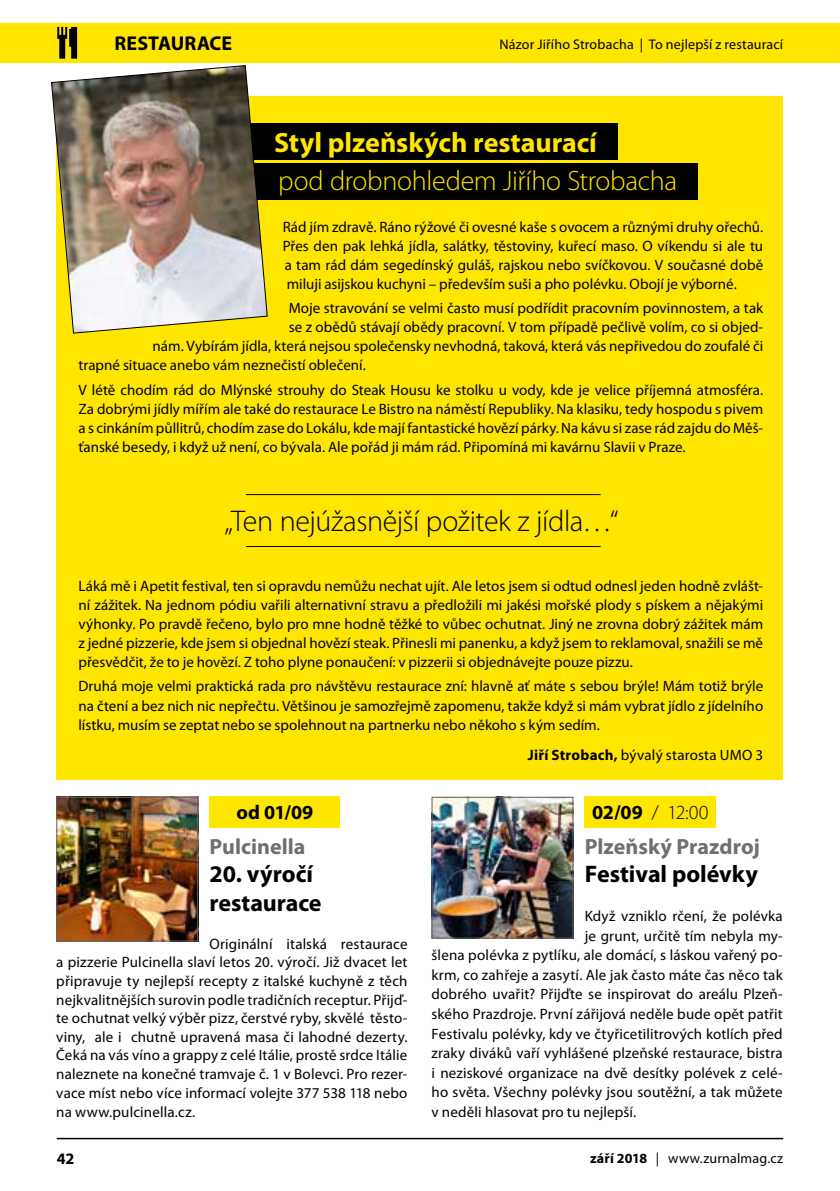
<style>
.page{position:relative;width:840px;height:1191px;background:#fff}
.page>*{position:absolute;margin:0;border:0;box-sizing:border-box;transform-origin:0 0}
.t1{font:300 30px "Myriad Pro";letter-spacing:-.015em;color:#000}
.t2{font:300 28px "Myriad Pro";letter-spacing:-.01em;color:#ffe600}
.t3{font:700 28px "Myriad Pro";color:#ffe600}
.t4{font:700 24px/28.8px "Myriad Pro";color:#000}
.t5{font:700 22px "Myriad Pro";color:#706f6f}
.t6{font:700 20px "Myriad Pro";letter-spacing:.005em;color:#000}
.t7{font:300 20px "Myriad Pro";color:#000}
.t8{font:700 16px "Myriad Pro";color:#000}
.t9{font:15px/19px "Myriad Pro";letter-spacing:.005em;color:#000;text-align:justify}
.t10{font:14px "Myriad Pro";letter-spacing:.01em;color:#000}
.s1{font-weight:700}
</style>
<div class="page">
<div style="left:0;top:23px;width:839px;height:39px;background:#ffe600"></div>
<svg style="left:57px;top:27px;width:20px;height:32px"></svg>
<hr style="left:57px;top:1137px;width:725px;height:2px;background:#000">
<div style="left:56px;top:96px;width:726px;height:683px;background:#ffe600"></div>
<div style="left:242px;top:123px;width:375px;height:36px;background:#000"></div>
<div style="left:242px;top:163px;width:455px;height:36px;background:#000"></div>
<hr style="left:246px;top:494px;width:354px;height:1px;background:#000">
<hr style="left:246px;top:546px;width:354px;height:1px;background:#000">
<img style="left:51px;top:65px;width:217px;height:269px">
<div style="left:209px;top:796px;width:131px;height:31px;background:#ffe600"></div>
<div style="left:584px;top:796px;width:131px;height:31px;background:#ffe600"></div>
<img style="left:58px;top:799px;width:138px;height:140px">
<div style="left:56px;top:797px;width:142px;height:144px;border:1px solid #646363"></div>
<img style="left:433px;top:799px;width:138px;height:137px">
<div style="left:431px;top:797px;width:142px;height:141px;border:1px solid #646363"></div>
<h3 class="t6" style="left:114px;top:30px;width:119px">RESTAURACE</h3>
<p class="t10" style="left:499px;top:35px;width:285px">Názor Jiřího Strobacha | To nejlepší z restaurací</p>
<h2 class="t3" style="left:274px;top:124px;width:324px">Styl plzeňských restaurací</h2>
<h2 class="t2" style="left:278px;top:163px;width:400px">pod drobnohledem Jiřího Strobacha</h2>
<p class="t9" style="left:282px;top:217px;width:482px">Rád jím zdravě. Ráno rýžové či ovesné kaše s ovocem a různými druhy ořechů.<br>Přes den pak lehká jídla, salátky, těstoviny, kuřecí maso. O víkendu si ale tu a tam rád dám segedínský guláš, rajskou nebo svíčkovou. V současné době miluji asijskou kuchyni – především suši a pho polévku. Obojí je výborné.</p>
<p class="t9" style="left:288px;top:298px;width:476px">Moje stravování se velmi často musí podřídit pracovním povinnostem, a tak</p>
<p class="t9" style="left:288px;top:317px;width:475px">se z obědů stávají obědy pracovní. V tom případě pečlivě volím, co si objed-</p>
<p class="t9" style="left:152px;top:336px;width:611px">nám. Vybírám jídla, která nejsou společensky nevhodná, taková, která vás nepřivedou do zoufalé či</p>
<p class="t9" style="left:78px;top:355px;width:289px">trapné situace anebo vám neznečistí oblečení.</p>
<p class="t9" style="left:78px;top:380px;width:686px">V létě chodím rád do Mlýnské strouhy do Steak Housu ke stolku u vody, kde je velice příjemná atmosféra.<br>Za dobrými jídly mířím ale také do restaurace Le Bistro na náměstí Republiky. Na klasiku, tedy hospodu s pivem a s cinkáním půllitrů, chodím zase do Lokálu, kde mají fantastické hovězí párky. Na kávu si zase rád zajdu do Měš&shy;ťanské besedy, i když už není, co bývala. Ale pořád ji mám rád. Připomíná mi kavárnu Slavii v Praze.</p>
<h1 class="t1" style="left:224px;top:503px;width:395px">„Ten nejúžasnější požitek z jídla…“</h1>
<p class="t9" style="left:78px;top:576px;width:686px">Láká mě i Apetit festival, ten si opravdu nemůžu nechat ujít. Ale letos jsem si odtud odnesl jeden hodně zvlášt&shy;ní zážitek. Na jednom pódiu vařili alternativní stravu a předložili mi jakési mořské plody s pískem a nějakými výhonky. Po pravdě řečeno, bylo pro mne hodně těžké to vůbec ochutnat. Jiný ne zrovna dobrý zážitek mám z jedné pizzerie, kde jsem si objednal hovězí steak. Přinesli mi panenku, a když jsem to reklamoval, snažili se mě přesvědčit, že to je hovězí. Z toho plyne ponaučení: v pizzerii si objednávejte pouze pizzu.</p>
<p class="t9" style="left:78px;top:676px;width:686px">Druhá moje velmi praktická rada pro návštěvu restaurace zní: hlavně ať máte s sebou brýle! Mám totiž brýle na čtení a bez nich nic nepřečtu. Většinou je samozřejmě zapomenu, takže když si mám vybrat jídlo z jídelního lístku, musím se zeptat nebo se spolehnout na partnerku nebo někoho s kým sedím.</p>
<p class="t9" style="left:527px;top:745px;width:237px"><span class="s1">Jiří Strobach,</span> bývalý starosta UMO 3</p>
<h3 class="t6" style="left:236px;top:799px;width:78px">od 01/09</h3>
<h3 class="t5" style="left:209px;top:831px;width:97px">Pulcinella</h3>
<h3 class="t4" style="left:209px;top:859px;width:113px">20. výročí restaurace</h3>
<p class="t9" style="left:56px;top:934px;width:352px;text-indent:153px">Originální italská restaurace a pizzerie Pulcinella slaví letos 20. výročí. Již dvacet let připravuje ty nejlepší recepty z italské kuchyně z těch nejkvalitnějších surovin podle tradičních receptur. Přijď&shy;te ochutnat velký výběr pizz, čerstvé ryby, skvělé těsto&shy;viny, ale i chutně upravená masa či lahodné dezerty.<br>Čeká na vás víno a grappy z celé Itálie, prostě srdce Itálie naleznete na konečné tramvaje č. 1 v Bolevci. Pro rezer&shy;vace míst nebo více informací volejte 377 538 118 nebo na www.pulcinella.cz.</p>
<h3 class="t7" style="left:591px;top:800px;width:118px"><span class="s1">02/09</span> / 12:00</h3>
<h3 class="t5" style="left:584px;top:831px;width:176px">Plzeňský Prazdroj</h3>
<h3 class="t4" style="left:584px;top:859px;width:175px">Festival polévky</h3>
<p class="t9" style="left:584px;top:906px;width:199px">Když vzniklo rčení, že polévka</p>
<p class="t9" style="left:584px;top:925px;width:199px">je grunt, určitě tím nebyla my-</p>
<p class="t9" style="left:431px;top:945px;width:352px">šlena polévka z pytlíku, ale domácí, s láskou vařený po-</p>
<p class="t9" style="left:431px;top:965px;width:352px">krm, co zahřeje a zasytí. Ale jak často máte čas něco tak</p>
<p class="t9" style="left:431px;top:984px;width:352px">dobrého uvařit? Přijďte se inspirovat do areálu Plzeň-</p>
<p class="t9" style="left:431px;top:1004px;width:352px">ského Prazdroje. První zářijová neděle bude opět patřit</p>
<p class="t9" style="left:431px;top:1023px;width:352px">Festivalu polévky, kdy ve čtyřicetilitrových kotlích před</p>
<p class="t9" style="left:431px;top:1043px;width:352px">zraky diváků vaří vyhlášené plzeňské restaurace, bistra</p>
<p class="t9" style="left:431px;top:1063px;width:352px">i neziskové organizace na dvě desítky polévek z celé-</p>
<p class="t9" style="left:431px;top:1082px;width:352px">ho světa. Všechny polévky jsou soutěžní, a tak můžete</p>
<p class="t9" style="left:431px;top:1102px;width:206px">v neděli hlasovat pro tu nejlepší.</p>
<p class="t8" style="left:57px;top:1148px;width:19px">42</p>
<p class="t10" style="left:589px;top:1149px;width:194px"><span class="s1">září 2018</span> | www.zurnalmag.cz</p>
</div>
